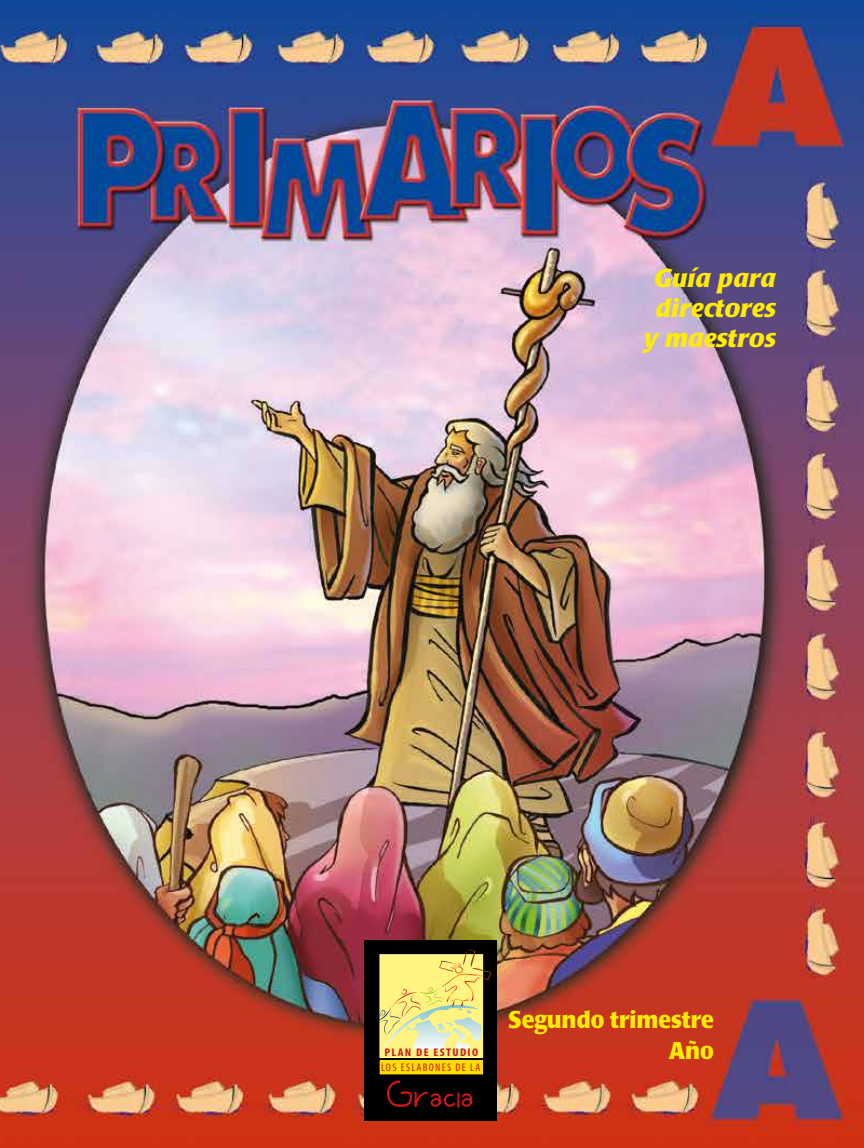
<style>
.page{position:relative;width:864px;height:1148px;background:#fff}
.page>*{position:absolute;margin:0;border:0;box-sizing:border-box;transform-origin:0 0}
.t1{font:italic 700 25.5px/30px "Poppl Laudatio";color:#ffed00;text-align:center}
.t2{font:700 24px/31.5px "Poppl Laudatio";color:#ffed00;text-align:right;scale:.94 1}
.t3{font:condensed 11.1px "Myriad Pro";letter-spacing:.11em;color:#cd171a}
.t4{font:700 condensed 11.1px "Myriad Pro";letter-spacing:.11em;color:#cd171a;scale:1.13 1}
</style>
<div class="page">
<img style="left:0;top:0;width:864px;height:1148px">
<div style="left:364px;top:940px;width:133px;height:180px;background:#000"></div>
<div style="left:380px;top:954px;width:103px;height:103px;background:#fff482"></div>
<div style="left:380px;top:1060px;width:102px;height:13px;background:#fd0"></div>
<div style="left:380px;top:1060px;width:103px;height:14px;border:1px solid #fd0"></div>
<svg style="left:376px;top:950px;width:115px;height:100px"></svg>
<svg style="left:387px;top:1080px;width:86px;height:27px"></svg>
<p class="t1" style="left:643px;top:264px;width:134px">Guía para directores y maestros</p>
<p class="t4" style="left:385px;top:1044px;width:84px">PLAN DE ESTUDIO</p>
<p class="t3" style="left:381px;top:1060px;width:101px">LOS ESLABONES DE LA</p>
<p class="t2" style="left:509px;top:1004px;width:220px">Segundo trimestre<br>Año</p>
</div>
